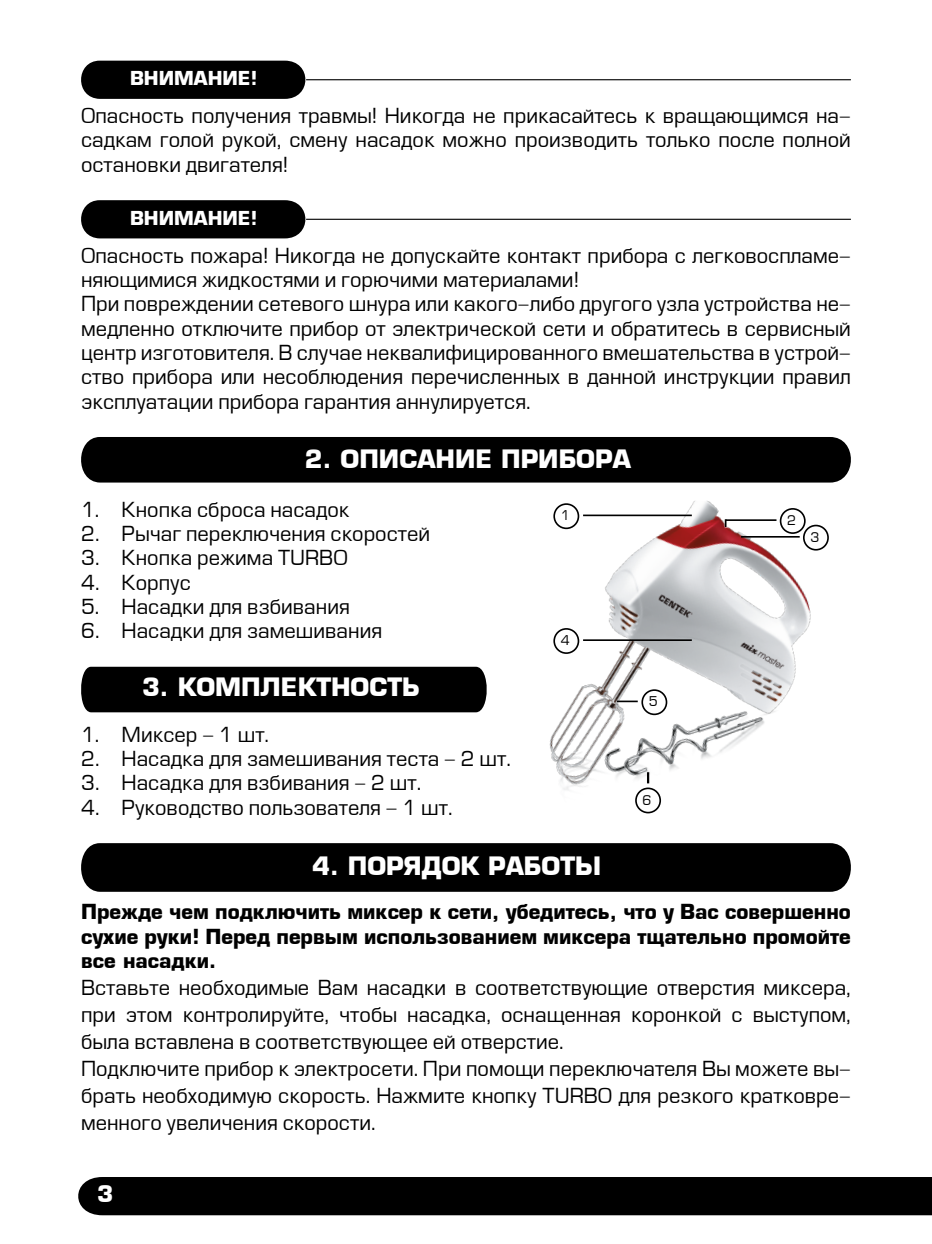
<style>
.page{position:relative;width:932px;height:1244px;background:#fff}
.page>*{position:absolute;margin:0;border:0;box-sizing:border-box;transform-origin:0 0}
.t1{font:700 24.75px "Europe";color:#fff}
.t2{font:700 22.5px "Europe";color:#fff}
.t3{font:20.25px/24.3px "Europe Normal";color:#000}
.t4{font:700 20.25px/24.3px "Europe";color:#000;text-align:justify}
.t5{font:700 18.68px "Europe";color:#fff}
.t6{font:13.05px "Europe Normal";color:#000}
</style>
<div class="page">
<div style="left:78px;top:1177px;width:853px;height:38px;background:#000"></div>
<svg style="left:81px;top:60px;width:231px;height:39px;background:#141414"></svg>
<hr style="left:306px;top:79px;width:544px;height:1px;background:#000">
<svg style="left:81px;top:200px;width:231px;height:38px;background:#101010"></svg>
<hr style="left:306px;top:219px;width:544px;height:1px;background:#000">
<div style="left:81px;top:437px;width:770px;height:45px;background:#000"></div>
<div style="left:81px;top:666px;width:406px;height:46px;background:#000"></div>
<div style="left:81px;top:843px;width:770px;height:49px;background:#000"></div>
<img style="left:549px;top:501px;width:280px;height:313px">
<div style="left:803px;top:525px;width:24px;height:25px;background:#fff;border-radius:50%"></div>
<div style="left:802px;top:525px;width:26px;height:25px;border:2px solid #000;border-radius:50%"></div>
<hr style="left:740px;top:536px;width:59px;height:2px;background:#000">
<div style="left:780px;top:509px;width:24px;height:24px;background:#fff;border-radius:50%"></div>
<div style="left:779px;top:508px;width:26px;height:26px;border:2px solid #000;border-radius:50%"></div>
<hr style="left:725px;top:519px;width:51px;height:2px;background:#000">
<div style="left:554px;top:504px;width:24px;height:24px;background:#fff;border-radius:50%"></div>
<div style="left:553px;top:503px;width:26px;height:26px;border:2px solid #000;border-radius:50%"></div>
<hr style="left:583px;top:514px;width:108px;height:2px;background:#000">
<div style="left:635px;top:788px;width:25px;height:24px;background:#fff;border-radius:50%"></div>
<div style="left:635px;top:787px;width:25px;height:26px;border:2px solid #000;border-radius:50%"></div>
<div style="left:554px;top:629px;width:24px;height:24px;background:#fff;border-radius:50%"></div>
<div style="left:553px;top:628px;width:26px;height:26px;border:2px solid #000;border-radius:50%"></div>
<hr style="left:583px;top:639px;width:108px;height:2px;background:#000">
<div style="left:642px;top:690px;width:24px;height:24px;background:#fff;border-radius:50%"></div>
<div style="left:641px;top:689px;width:26px;height:26px;border:2px solid #000;border-radius:50%"></div>
<hr style="left:616px;top:700px;width:21px;height:2px;background:#000">
<svg style="left:724px;top:519px;width:2px;height:8px"></svg>
<svg style="left:646px;top:772px;width:3px;height:11px"></svg>
<p class="t5" style="left:130px;top:67px;width:129px">ВНИМАНИЕ!</p>
<p class="t3" style="left:81px;top:104px;width:771px;text-align:justify">Опасность получения травмы! Никогда не прикасайтесь к вращающимся на&shy;садкам голой рукой, смену насадок можно производить только после полной остановки двигателя!</p>
<p class="t5" style="left:130px;top:207px;width:129px">ВНИМАНИЕ!</p>
<p class="t3" style="left:81px;top:244px;width:771px">Опасность пожара! Никогда не допускайте контакт прибора с легковоспламе&shy;няющимися жидкостями и горючими материалами!<br>При повреждении сетевого шнура или какого-либо другого узла устройства не&shy;медленно отключите прибор от электрической сети и обратитесь в сервисный центр изготовителя. В случае неквалифицированного вмешательства в устрой&shy;ство прибора или несоблюдения перечисленных в данной инструкции правил эксплуатации прибора гарантия аннулируется.</p>
<p class="t1" style="left:305px;top:444px;width:327px">2. ОПИСАНИЕ ПРИБОРА</p>
<p class="t3" style="left:81px;top:498px;width:270px">1. Кнопка сброса насадок</p>
<p class="t3" style="left:81px;top:522px;width:350px">2. Рычаг переключения скоростей</p>
<p class="t3" style="left:81px;top:547px;width:268px">3. Кнопка режима TURBO</p>
<p class="t3" style="left:81px;top:571px;width:111px">4. Корпус</p>
<p class="t3" style="left:81px;top:595px;width:270px">5. Насадки для взбивания</p>
<p class="t3" style="left:81px;top:619px;width:302px">6. Насадки для замешивания</p>
<p class="t1" style="left:142px;top:672px;width:279px">3. КОМПЛЕКТНОСТЬ</p>
<p class="t3" style="left:81px;top:723px;width:189px">1. Миксер - 1 шт.</p>
<p class="t3" style="left:81px;top:747px;width:431px">2. Насадка для замешивания теста - 2 шт.</p>
<p class="t3" style="left:81px;top:772px;width:342px">3. Насадка для взбивания - 2 шт.</p>
<p class="t3" style="left:81px;top:796px;width:373px">4. Руководство пользователя - 1 шт.</p>
<p class="t1" style="left:312px;top:851px;width:290px">4. ПОРЯДОК РАБОТЫ</p>
<p class="t4" style="left:81px;top:900px;width:771px">Прежде чем подключить миксер к сети, убедитесь, что у Вас совершенно сухие руки! Перед первым использованием миксера тщательно промойте все насадки.</p>
<p class="t3" style="left:81px;top:975px;width:771px;line-height:27px">Вставьте необходимые Вам насадки в соответствующие отверстия миксера, при этом контролируйте, чтобы насадка, оснащенная коронкой с выступом, была вставлена в соответствующее ей отверстие.<br>Подключите прибор к электросети. При помощи переключателя Вы можете вы&shy;брать необходимую скорость. Нажмите кнопку TURBO для резкого кратковре&shy;менного увеличения скорости.</p>
<p class="t6" style="left:560px;top:509px;width:11px">1</p>
<p class="t6" style="left:786px;top:513px;width:11px">2</p>
<p class="t6" style="left:810px;top:530px;width:11px">3</p>
<p class="t6" style="left:560px;top:633px;width:11px">4</p>
<p class="t6" style="left:648px;top:695px;width:11px">5</p>
<p class="t6" style="left:642px;top:793px;width:11px">6</p>
<p class="t2" style="left:97px;top:1180px;width:18px">3</p>
</div>
